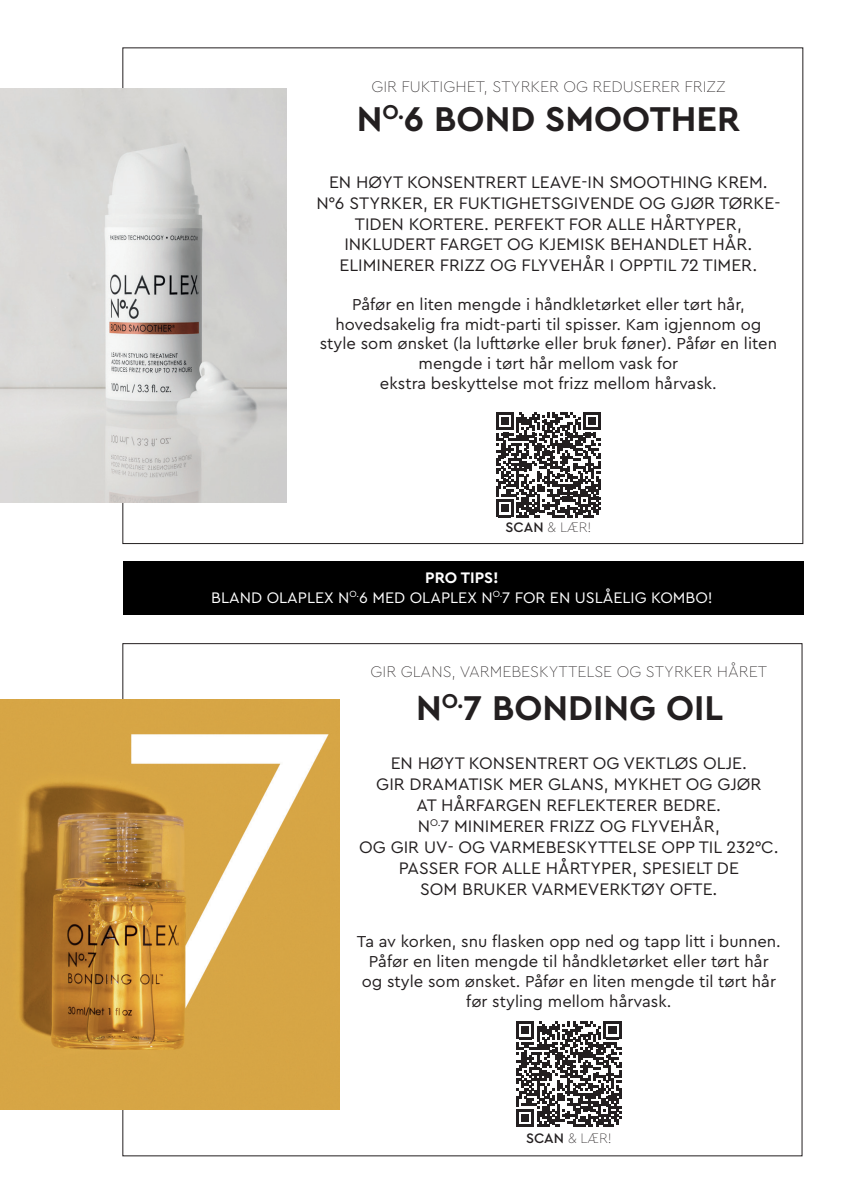
<style>
.page{position:relative;width:842px;height:1191px;background:#fff}
.page>*{position:absolute;margin:0;border:0;box-sizing:border-box;transform-origin:0 0}
.t1{font:700 36px "Cera Pro";color:#231f20}
.t2{font:17.4px/21px "Cera Pro";color:#231f20;text-align:center}
.t3{font:16.6px/20px "Cera Pro";color:#231f20;text-align:center}
.t4{font:100 16px "Cera Pro";color:#231f20}
.t5{font:16px/19.2px "Cera Pro";color:#fff;text-align:center}
.t6{font:100 14.4px "Cera Pro";color:#231f20}
.s1{font-weight:500}
.s2{font-weight:700}
</style>
<div class="page">
<img style="left:0;top:700px;width:339px;height:409px">
<img style="left:0;top:88px;width:286px;height:415px">
<div style="left:123px;top:561px;width:680px;height:54px;background:#000"></div>
<svg style="left:496px;top:412px;width:105px;height:105px"></svg>
<svg style="left:516px;top:1021px;width:105px;height:105px"></svg>
<p class="t4" style="left:371px;top:76px;width:356px">GIR FUKTIGHET, STYRKER OG REDUSERER FRIZZ</p>
<h1 class="t1" style="left:357px;top:94px;width:385px">N<sup>O.</sup>6 BOND SMOOTHER</h1>
<p class="t2" style="left:316px;top:170px;width:465px">EN HØYT KONSENTRERT LEAVE-IN SMOOTHING KREM.<br>N°6 STYRKER, ER FUKTIGHETSGIVENDE OG GJØR TØRKE-TIDEN KORTERE. PERFEKT FOR ALLE HÅRTYPER, INKLUDERT FARGET OG KJEMISK BEHANDLET HÅR.<br>ELIMINERER FRIZZ OG FLYVEHÅR I OPPTIL 72 TIMER.</p>
<p class="t3" style="left:320px;top:293px;width:459px">Påfør en liten mengde i håndkletørket eller tørt hår, hovedsakelig fra midt-parti til spisser. Kam igjennom og style som ønsket (la lufttørke eller bruk føner). Påfør en liten mengde i tørt hår mellom vask for<br>ekstra beskyttelse mot frizz mellom hårvask.</p>
<p class="t6" style="left:506px;top:518px;width:87px"><span class="s1">SCAN</span> &amp; LÆR!</p>
<p class="t5" style="left:211px;top:568px;width:503px"><span class="s2">PRO TIPS!<br></span>BLAND OLAPLEX N<sup>O.</sup>6 MED OLAPLEX N<sup>O.</sup>7 FOR EN USLÅELIG KOMBO!</p>
<p class="t4" style="left:371px;top:660px;width:398px">GIR GLANS, VARMEBESKYTTELSE OG STYRKER HÅRET</p>
<h1 class="t1" style="left:416px;top:684px;width:309px">N<sup>O.</sup>7 BONDING OIL</h1>
<p class="t2" style="left:359px;top:752px;width:421px">EN HØYT KONSENTRERT OG VEKTLØS OLJE.<br>GIR DRAMATISK MER GLANS, MYKHET OG GJØR<br>AT HÅRFARGEN REFLEKTERER BEDRE.<br>N<sup>O.</sup>7 MINIMERER FRIZZ OG FLYVEHÅR,<br>OG GIR UV- OG VARMEBESKYTTELSE OPP TIL 232°C.<br>PASSER FOR ALLE HÅRTYPER, SPESIELT DE<br>SOM BRUKER VARMEVERKTØY OFTE.</p>
<p class="t3" style="left:357px;top:930px;width:426px">Ta av korken, snu flasken opp ned og tapp litt i bunnen.<br>Påfør en liten mengde til håndkletørket eller tørt hår og style som ønsket. Påfør en liten mengde til tørt hår før styling mellom hårvask.</p>
<p class="t6" style="left:526px;top:1128px;width:87px"><span class="s1">SCAN</span> &amp; LÆR!</p>
</div>
